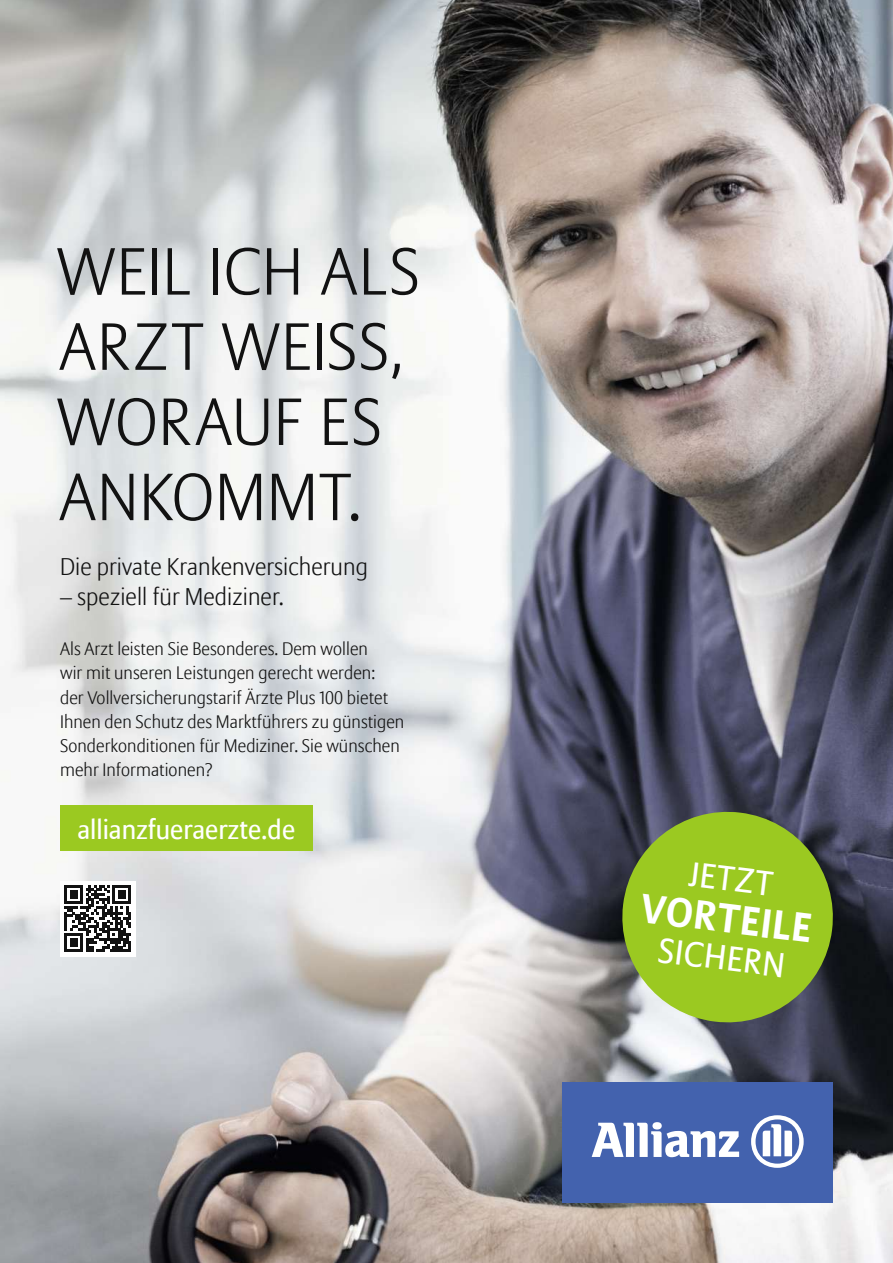
<style>
.page{position:relative;width:893px;height:1263px;background:#fff}
.page>*{position:absolute;margin:0;border:0;box-sizing:border-box;transform-origin:0 0}
.t1{font:300 66px/75.2px "Allianz Sans";letter-spacing:.02em;color:#121212}
.t2{font:700 40.5px "Allianz Sans";color:#fff}
.t3{font:34.5px "Allianz Sans";color:#fff}
.t4{font:27px "Allianz Sans";color:#fff}
.t5{font:300 24px "Allianz Sans";letter-spacing:.005em;color:#121212}
.t6{font:300 18px/24px "Allianz Sans";letter-spacing:.005em;color:#121212}
</style>
<div class="page">
<img style="left:0;top:0;width:893px;height:1263px">
<div style="left:60px;top:806px;width:252px;height:45px;background:#9bc921"></div>
<div style="left:60px;top:881px;width:75px;height:75px;background:#fff"></div>
<svg style="left:64px;top:885px;width:67px;height:67px"></svg>
<svg style="left:616px;top:805px;width:223px;height:224px;background:#85a535"></svg>
<div style="left:562px;top:1082px;width:271px;height:121px;background:#4362ae"></div>
<svg style="left:592px;top:1122px;width:147px;height:35px"></svg>
<svg style="left:751px;top:1115px;width:53px;height:53px"></svg>
<h1 class="t1" style="left:56px;top:234px;width:365px">Weil ich als arzt Weiss,<br>Worauf es anKoMMt.</h1>
<h3 class="t5" style="left:60px;top:552px;width:309px">Die private Krankenversicherung</h3>
<h3 class="t5" style="left:60px;top:582px;width:225px">– speziell für Mediziner.</h3>
<p class="t6" style="left:60px;top:637px;width:346px">als arzt leisten sie Besonderes. Dem wollen<br>wir mit unseren leistungen gerecht werden:<br>der Vollversicherungstarif Ärzte Plus 100 bietet ihnen den schutz des Marktführers zu günstigen sonderkonditionen für Mediziner. sie wünschen mehr informationen?</p>
<h3 class="t4" style="left:77px;top:813px;width:219px">allianzfueraerzte.de</h3>
<h3 class="t3" style="left:692px;top:853px;width:84px;rotate:7deg">Jetzt</h3>
<h2 class="t2" style="left:644px;top:883px;width:173px;rotate:7deg">Vorteile</h2>
<h3 class="t3" style="left:661px;top:929px;width:128px;rotate:7deg">sichern</h3>
</div>
